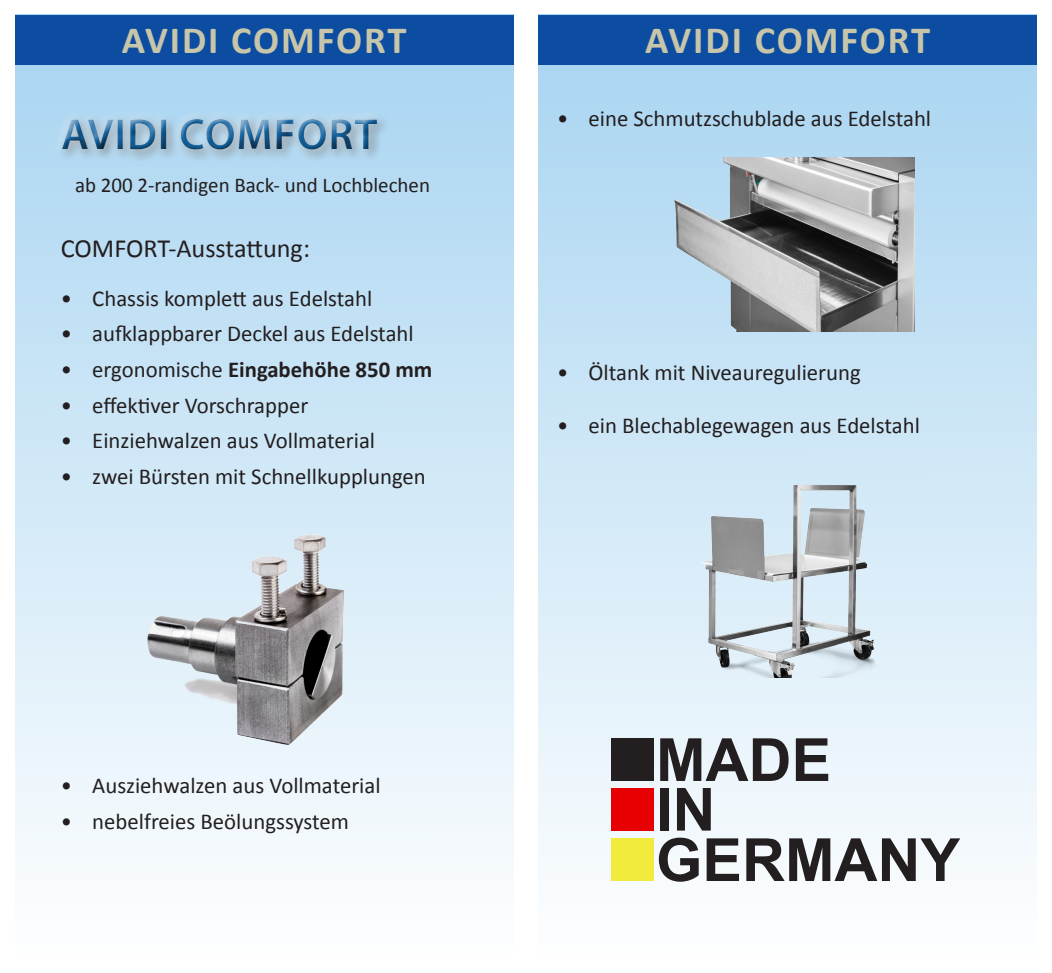
<style>
.page{position:relative;width:1052px;height:973px;background:#fff}
.page>*{position:absolute;margin:0;border:0;box-sizing:border-box;transform-origin:0 0}
.t1{font:700 59.5px "Arial";color:#231f20}
.t2{font:600 43.75px "Myriad Pro";letter-spacing:.02em;color:#15629e}
.t3{font:700 38.5px "Calibri";letter-spacing:.05em;color:#c8c6aa}
.t4{font:26.25px "Calibri";color:#231f20}
.t5{font:22.75px "Calibri";color:#231f20}
.t6{font:700 22.75px "Calibri";color:#231f20}
.t7{font:21px "Calibri";color:#231f20}
.s1{font-weight:400}
</style>
<div class="page">
<div style="left:15px;top:15px;width:498px;height:942px;background:linear-gradient(to bottom,#a6d3f0,#fefefe)"></div>
<div style="left:538px;top:15px;width:499px;height:942px;background:linear-gradient(to bottom,#a6d3f0,#fefefe)"></div>
<div style="left:15px;top:15px;width:498px;height:49px;background:#0d4da1"></div>
<div style="left:538px;top:15px;width:499px;height:49px;background:#0d4da1"></div>
<div style="left:51px;top:107px;width:336px;height:51px;background:#afd8f2"></div>
<div style="left:52px;top:112px;width:338px;height:51px;background:#231f20;opacity:.75"></div>
<img style="left:148px;top:534px;width:195px;height:210px">
<img style="left:699px;top:435px;width:181px;height:242px">
<div style="left:611px;top:738px;width:42px;height:42px;background:#231f20"></div>
<div style="left:611px;top:787px;width:42px;height:43px;background:#e70002"></div>
<div style="left:611px;top:838px;width:42px;height:42px;background:#f0eb3d"></div>
<img style="left:654px;top:158px;width:261px;height:173px">
<p class="t3" style="left:122px;top:16px;width:286px">AVIDI COMFORT</p>
<p class="t3" style="left:645px;top:16px;width:286px">AVIDI COMFORT</p>
<h2 class="t2" style="left:61px;top:107px;width:318px">AVIDI COMFORT</h2>
<p class="t7" style="left:75px;top:172px;width:356px">ab 200 2-randigen Back- und Lochblechen</p>
<p class="t4" style="left:61px;top:231px;width:251px">COMFORT-Ausstattung:</p>
<p class="t5" style="left:61px;top:283px;width:313px">• Chassis komplett aus Edelstahl</p>
<p class="t5" style="left:61px;top:319px;width:354px">• aufklappbarer Deckel aus Edelstahl</p>
<p class="t6" style="left:61px;top:355px;width:373px"><span class="s1">• ergonomische</span> Eingabehöhe 850 mm</p>
<p class="t5" style="left:61px;top:390px;width:249px">• effektiver Vorschrapper</p>
<p class="t5" style="left:61px;top:426px;width:316px">• Einziehwalzen aus Vollmaterial</p>
<p class="t5" style="left:61px;top:462px;width:367px">• zwei Bürsten mit Schnellkupplungen</p>
<p class="t5" style="left:61px;top:771px;width:321px">• Ausziehwalzen aus Vollmaterial</p>
<p class="t5" style="left:61px;top:806px;width:290px">• nebelfreies Beölungssystem</p>
<p class="t5" style="left:557px;top:104px;width:376px">• eine Schmutzschublade aus Edelstahl</p>
<p class="t5" style="left:557px;top:358px;width:305px">• Öltank mit Niveauregulierung</p>
<p class="t5" style="left:557px;top:411px;width:364px">• ein Blechablegewagen aus Edelstahl</p>
<p class="t1" style="left:656px;top:720px;width:177px">MADE</p>
<p class="t1" style="left:656px;top:769px;width:61px">IN</p>
<p class="t1" style="left:656px;top:820px;width:306px">GERMANY</p>
</div>
